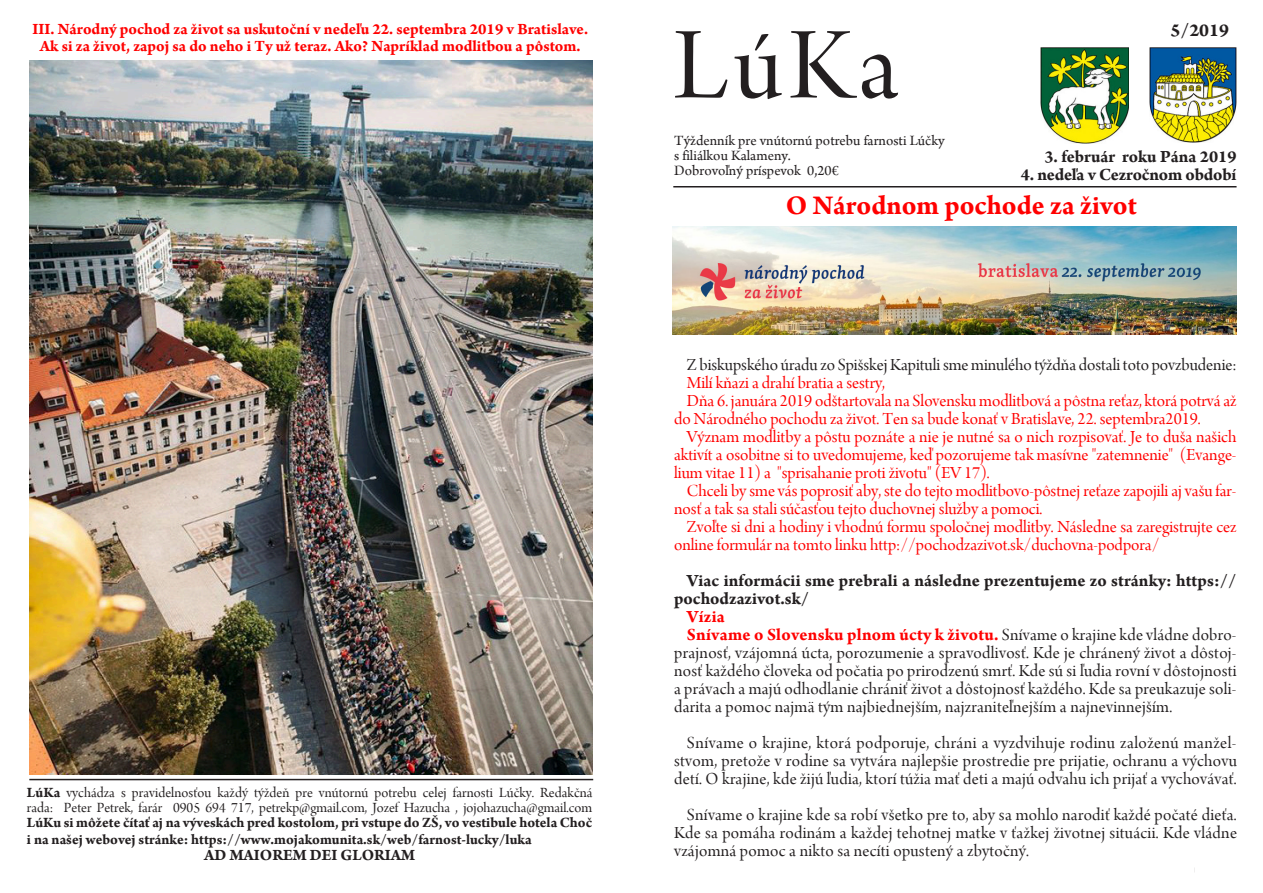
<style>
.page{position:relative;width:1263px;height:893px;background:#fff}
.page>*{position:absolute;margin:0;border:0;box-sizing:border-box;transform-origin:0 0}
.Zakladny{font:108px "Arno Pro Display";color:#231f20}
.Zakladny-2{font:700 28.5px "Arno Pro";color:#f00}
.t1{font:700 19.5px "Arno Pro";color:#231f20}
.Zakladny-3{font:18px/18px "Arno Pro Display";letter-spacing:.015em;color:#231f20;text-align:justify}
.Zakladny-4{font:18px/18px "Arno Pro Display";color:#f00}
.Zakladny-5{font:700 18px/18px "Arno Pro";letter-spacing:.005em;color:#231f20}
.Zakladny-6{font:700 18px "Arno Pro";letter-spacing:.015em;color:#f00}
.Zakladny-7{font:700 16.5px "Arno Pro";color:#f00}
.t2{font:700 16.5px "Arno Pro";color:#231f20}
.t3{font:15px/15px "Arno Pro Display";color:#231f20;text-align:justify}
.t4{font:15px "Arno Pro";color:#231f20}
.t5{font:700 15px "Arno Pro";color:#231f20}
.s1{font-family:"Arno Pro";font-weight:700}
.s2{font-family:"Arno Pro";font-weight:700;color:#f00}
</style>
<div class="page">
<img style="left:1040px;top:47px;width:88px;height:97px">
<hr style="left:673px;top:186px;width:563px;height:1px;background:#231f20">
<hr style="left:29px;top:779px;width:564px;height:1px;background:#231f20">
<img style="left:1149px;top:47px;width:87px;height:96px">
<img style="left:29px;top:60px;width:563px;height:715px">
<img style="left:673px;top:226px;width:563px;height:108px">
<p class="Zakladny-7" style="left:33px;top:20px;width:557px">III. Národný pochod za život sa uskutoční v nedeľu 22. septembra 2019 v Bratislave.</p>
<p class="Zakladny-7" style="left:40px;top:36px;width:542px">Ak si za život, zapoj sa do neho i Ty už teraz. Ako? Napríklad modlitbou a pôstom.</p>
<p class="t3" style="left:27px;top:786px;width:567px"><span class="s1">LúKa</span> vychádza s pravidelnosťou každý týždeň pre vnútornú potrebu celej farnosti Lúčky. Redakčná rada: Peter Petrek, farár 0905 694 717, petrekp@gmail.com, Jozef Hazucha , jojohazucha@gmail.com <span class="s1">LúKu si môžete čítať aj na výveskách pred kostolom, pri vstupe do ZŠ, vo vestibule hotela Choč</span></p>
<p class="t5" style="left:27px;top:830px;width:506px">i na našej webovej stránke: https://www.mojakomunita.sk/web/farnost-lucky/luka</p>
<p class="t2" style="left:204px;top:845px;width:212px">AD MAIOREM DEI GLORIAM</p>
<p class="Zakladny" style="left:673px;top:6px;width:227px">LúKa</p>
<p class="t4" style="left:674px;top:132px;width:272px">Týždenník pre vnútornú potrebu farnosti Lúčky</p>
<p class="t4" style="left:674px;top:147px;width:118px">s filiálkou Kalameny.</p>
<p class="t4" style="left:674px;top:162px;width:166px">Dobrovoľný príspevok 0,20€</p>
<p class="t1" style="left:1170px;top:19px;width:60px">5/2019</p>
<p class="Zakladny-5" style="left:1044px;top:149px;width:194px">3. február roku Pána 2019</p>
<p class="Zakladny-5" style="left:1021px;top:167px;width:217px">4. nedeľa v Cezročnom období</p>
<p class="Zakladny-2" style="left:786px;top:189px;width:353px">O Národnom pochode za život</p>
<p class="Zakladny-3" style="left:687px;top:357px;width:551px">Z biskupského úradu zo Spišskej Kapituli sme minulého týždňa dostali toto povzbudenie:</p>
<p class="Zakladny-4" style="left:687px;top:375px;width:200px">Milí kňazi a drahí bratia a sestry,</p>
<p class="Zakladny-4" style="left:674px;top:393px;width:564px;text-indent:13px">Dňa 6. januára 2019 odštartovala na Slovensku modlitbová a pôstna reťaz, ktorá potrvá až do Národného pochodu za život. Ten sa bude konať v Bratislave, 22. septembra2019.</p>
<p class="Zakladny-4" style="left:674px;top:429px;width:564px;text-align:justify;text-indent:13px">Význam modlitby a pôstu poznáte a nie je nutné sa o nich rozpisovať. Je to duša našich aktivít a osobitne si to uvedomujeme, keď pozorujeme tak masívne "zatemnenie" (Evange&shy;lium vitae 11) a "sprisahanie proti životu" (EV 17).</p>
<p class="Zakladny-4" style="left:674px;top:483px;width:564px;text-indent:13px">Chceli by sme vás poprosiť aby, ste do tejto modlitbovo-pôstnej reťaze zapojili aj vašu far&shy;nosť a tak sa stali súčasťou tejto duchovnej služby a pomoci.</p>
<p class="Zakladny-4" style="left:674px;top:519px;width:564px;text-indent:13px">Zvoľte si dni a hodiny i vhodnú formu spoločnej modlitby. Následne sa zaregistrujte cez online formulár na tomto linku http://pochodzazivot.sk/duchovna-podpora/</p>
<p class="Zakladny-5" style="left:674px;top:573px;width:564px;text-indent:13px">Viac informácii sme prebrali a následne prezentujeme zo stránky: https:// pochodzazivot.sk/</p>
<p class="Zakladny-6" style="left:687px;top:607px;width:39px">Vízia</p>
<p class="Zakladny-3" style="left:674px;top:627px;width:564px;text-indent:13px"><span class="s2">Snívame o Slovensku plnom úcty k životu.</span> Snívame o krajine kde vládne dobro&shy;prajnosť, vzájomná úcta, porozumenie a spravodlivosť. Kde je chránený život a dôstoj&shy;nosť každého človeka od počatia po prirodzenú smrť. Kde sú si ľudia rovní v dôstojnosti a právach a majú odhodlanie chrániť život a dôstojnosť každého. Kde sa preukazuje soli&shy;darita a pomoc najmä tým najbiednejším, najzraniteľnejším a najnevinnejším.</p>
<p class="Zakladny-3" style="left:674px;top:735px;width:564px;text-indent:13px">Snívame o krajine, ktorá podporuje, chráni a vyzdvihuje rodinu založenú manžel&shy;stvom, pretože v rodine sa vytvára najlepšie prostredie pre prijatie, ochranu a výchovu detí. O krajine, kde žijú ľudia, ktorí túžia mať deti a majú odvahu ich prijať a vychovávať.</p>
<p class="Zakladny-3" style="left:674px;top:807px;width:564px;text-indent:13px">Snívame o krajine kde sa robí všetko pre to, aby sa mohlo narodiť každé počaté dieťa.<br>Kde sa pomáha rodinám a každej tehotnej matke v ťažkej životnej situácii. Kde vládne vzájomná pomoc a nikto sa necíti opustený a zbytočný.</p>
</div>
